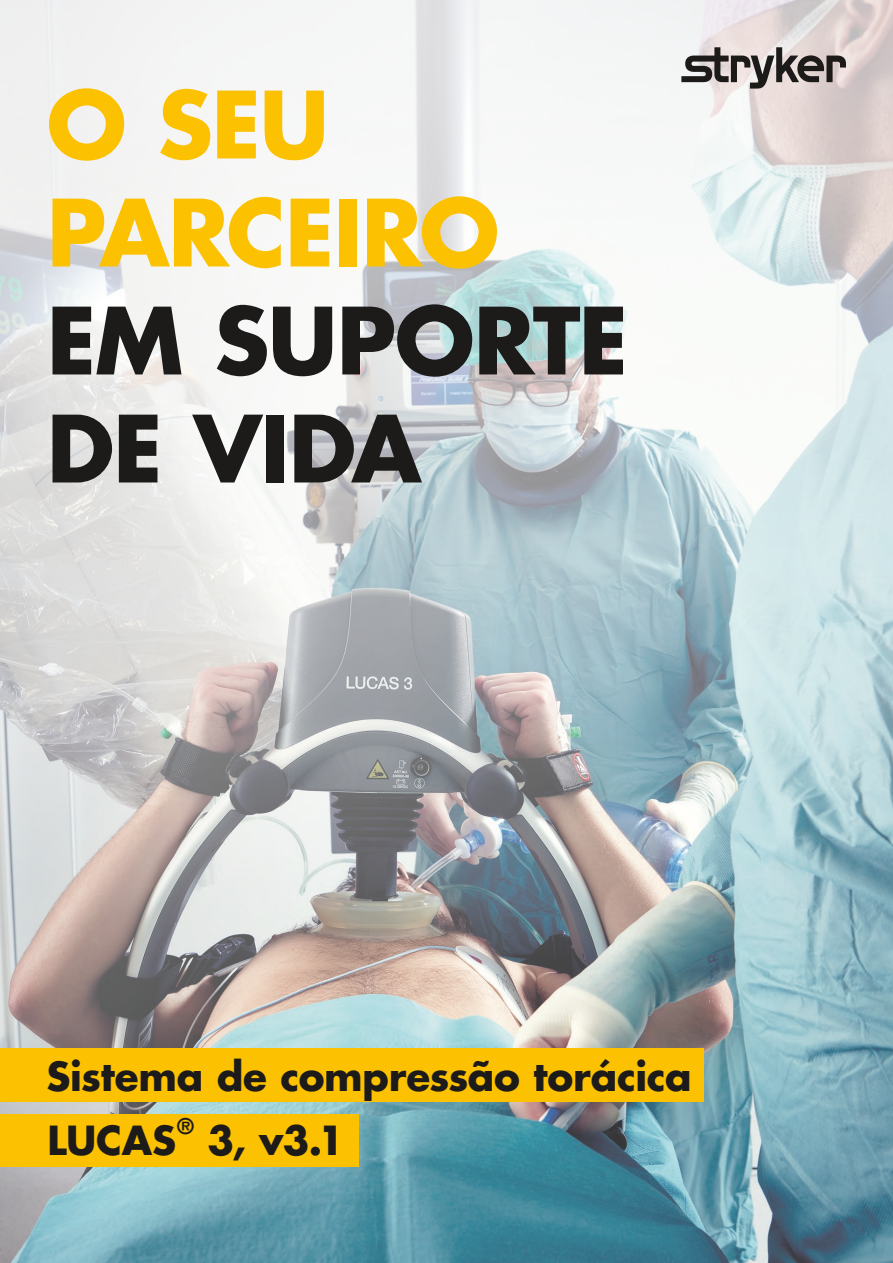
<style>
.page{position:relative;width:893px;height:1263px;background:#fff}
.page>*{position:absolute;margin:0;border:0;box-sizing:border-box;transform-origin:0 0}
.t1{font:700 90px/108px "Futura For Stryker";letter-spacing:-.015em;color:#1c1b1a}
.t2{font:700 90px/108px "Futura For Stryker";letter-spacing:-.015em;color:#fcc100}
.t3{font:700 39px/64.5px "Futura For Stryker";letter-spacing:-.01em;color:#1c1b1a}
.t4{font:700 21px "Futura For Stryker";color:#1c1b1a}
</style>
<div class="page">
<img style="left:0;top:0;width:893px;height:1263px">
<svg style="left:681px;top:47px;width:165px;height:42px;background:#9c9594"></svg>
<div style="left:0;top:1048px;width:704px;height:54px;background:#fcc100"></div>
<div style="left:0;top:1114px;width:358px;height:52px;background:#fcc100"></div>
<h1 class="t2" style="left:47px;top:70px;width:454px">O SEU<br>PARCEIRO</h1>
<h1 class="t1" style="left:47px;top:286px;width:583px">EM SUPORTE<br>DE VIDA</h1>
<p class="t3" style="left:46px;top:1043px;width:647px">Sistema de compressão torácica<br>LUCAS</p>
<p class="t4" style="left:177px;top:1112px;width:18px">®</p>
<p class="t3" style="left:207px;top:1108px;width:139px">3, v3.1</p>
</div>
